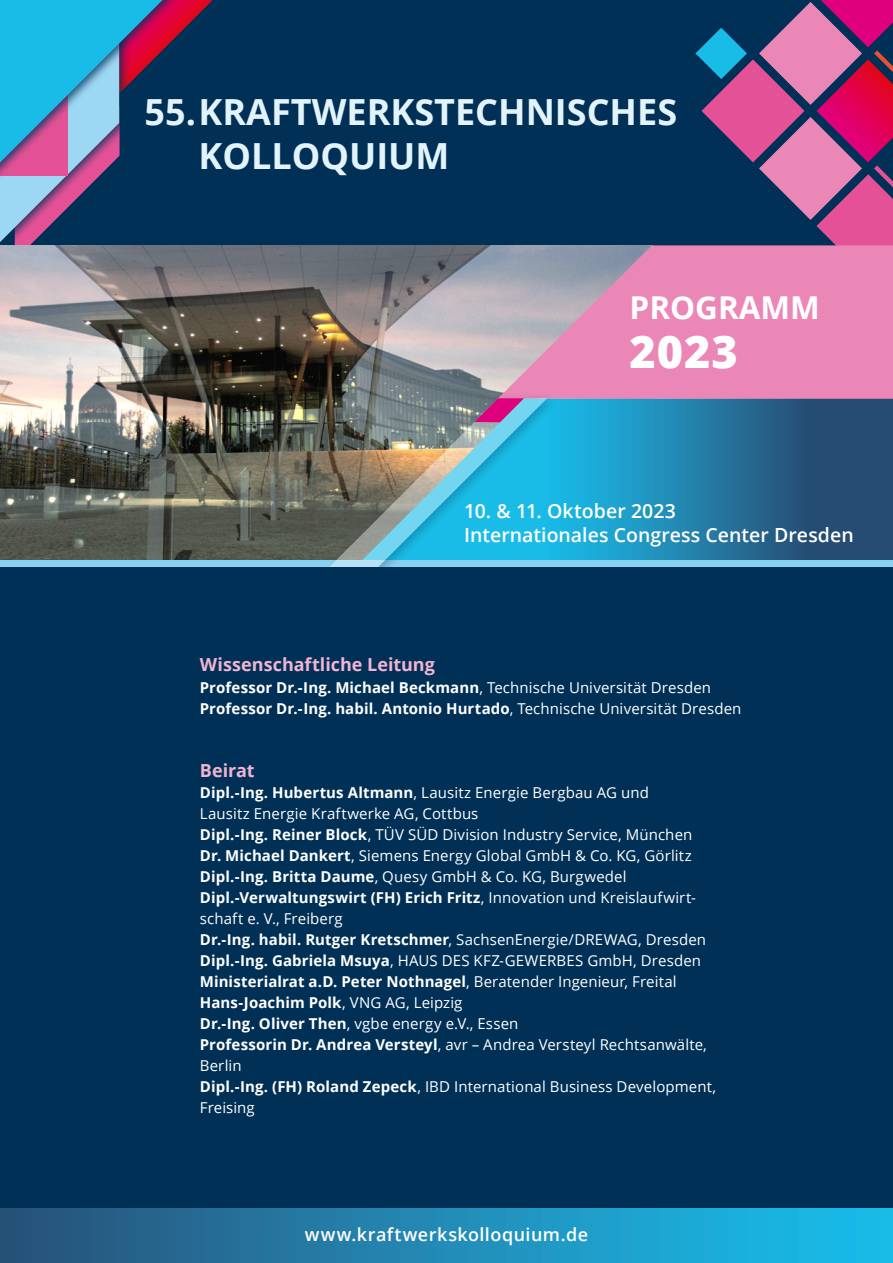
<style>
.page{position:relative;width:893px;height:1263px;background:#fff}
.page>*{position:absolute;margin:0;border:0;box-sizing:border-box;transform-origin:0 0}
.t1{font:800 45px "Open Sans";color:#fff}
.t2{font:700 36px/43.2px "Open Sans";color:#e2f3fc}
.t3{font:700 31.5px "Open Sans";color:#fff}
.t4{font:600 19.5px/23.4px "Open Sans";color:#fff}
.t5{font:700 18px "Open Sans";color:#f2b4d2}
.t6{font:600 18px "Open Sans";letter-spacing:.03em;color:#fff}
.t7{font:15px/21px "Open Sans";letter-spacing:.01em;color:#fff}
.t8{font:700 15px/21px "Open Sans";letter-spacing:.01em;color:#fff}
.s1{font-weight:400}
.s2{font-weight:700}
</style>
<div class="page">
<div style="left:0;top:0;width:893px;height:287px;background:#003056"></div>
<svg style="left:695px;top:0;width:198px;height:245px"></svg>
<div style="left:0;top:478px;width:893px;height:785px;background:#003056"></div>
<svg style="left:0;top:0;width:213px;height:245px"></svg>
<div style="left:0;top:1209px;width:893px;height:54px;background:linear-gradient(to right,#295279,#19c2ef)"></div>
<img style="left:0;top:245px;width:498px;height:316px">
<svg style="left:498px;top:245px;width:395px;height:154px;background:#dc8eb5"></svg>
<svg style="left:558px;top:399px;width:335px;height:162px;background:#2377a0"></svg>
<div style="left:0;top:561px;width:893px;height:6px;background:#88d1f0"></div>
<div style="left:325px;top:392px;width:233px;height:187px;background:#003056;opacity:.75"></div>
<svg style="left:329px;top:398px;width:218px;height:169px;background:#609fae"></svg>
<h2 class="t2" style="left:199px;top:90px;width:480px;text-indent:-54px">55.KRAFTWERKSTECHNISCHES<br>KOLLOQUIUM</h2>
<h3 class="t3" style="left:630px;top:285px;width:192px">PROGRAMM</h3>
<h1 class="t1" style="left:630px;top:317px;width:110px">2023</h1>
<h3 class="t4" style="left:464px;top:499px;width:391px">10. &amp; 11. Oktober 2023<br>Internationales Congress Center Dresden</h3>
<p class="t5" style="left:200px;top:652px;width:237px">Wissenschaftliche Leitung</p>
<p class="t8" style="left:200px;top:676px;width:543px">Professor Dr.-Ing. Michael Beckmann<span class="s1">, Technische Universität Dresden<br></span>Professor Dr.-Ing. habil. Antonio Hurtado<span class="s1">, Technische Universität Dresden</span></p>
<p class="t5" style="left:200px;top:757px;width:56px">Beirat</p>
<p class="t7" style="left:200px;top:781px;width:518px"><span class="s2">Dipl.-Ing. Hubertus Altmann</span>, Lausitz Energie Bergbau AG und<br>Lausitz Energie Kraftwerke AG, Cottbus<br><span class="s2">Dipl.-Ing. Reiner Block</span>, TÜV SÜD Division Industry Service, München <span class="s2">Dr. Michael Dankert</span>, Siemens Energy Global GmbH &amp; Co. KG, Görlitz <span class="s2">Dipl.-Ing. Britta Daume</span>, Quesy GmbH &amp; Co. KG, Burgwedel <span class="s2">Dipl.-Verwaltungswirt (FH) Erich Fritz</span>, Innovation und Kreislaufwirt&shy;schaft e. V., Freiberg<br><span class="s2">Dr.-Ing. habil. Rutger Kretschmer</span>, SachsenEnergie/DREWAG, Dresden <span class="s2">Dipl.-Ing. Gabriela Msuya</span>, HAUS DES KFZ-GEWERBES GmbH, Dresden <span class="s2">Ministerialrat a.D. Peter Nothnagel</span>, Beratender Ingenieur, Freital <span class="s2">Hans-Joachim Polk</span>, VNG AG, Leipzig<br><span class="s2">Dr.-Ing. Oliver Then</span>, vgbe energy e.V., Essen<br><span class="s2">Professorin Dr. Andrea Versteyl</span>, avr – Andrea Versteyl Rechtsanwälte, Berlin<br><span class="s2">Dipl.-Ing. (FH) Roland Zepeck</span>, IBD International Business Development, Freising</p>
<p class="t6" style="left:305px;top:1222px;width:285px">www.kraftwerkskolloquium.de</p>
</div>
